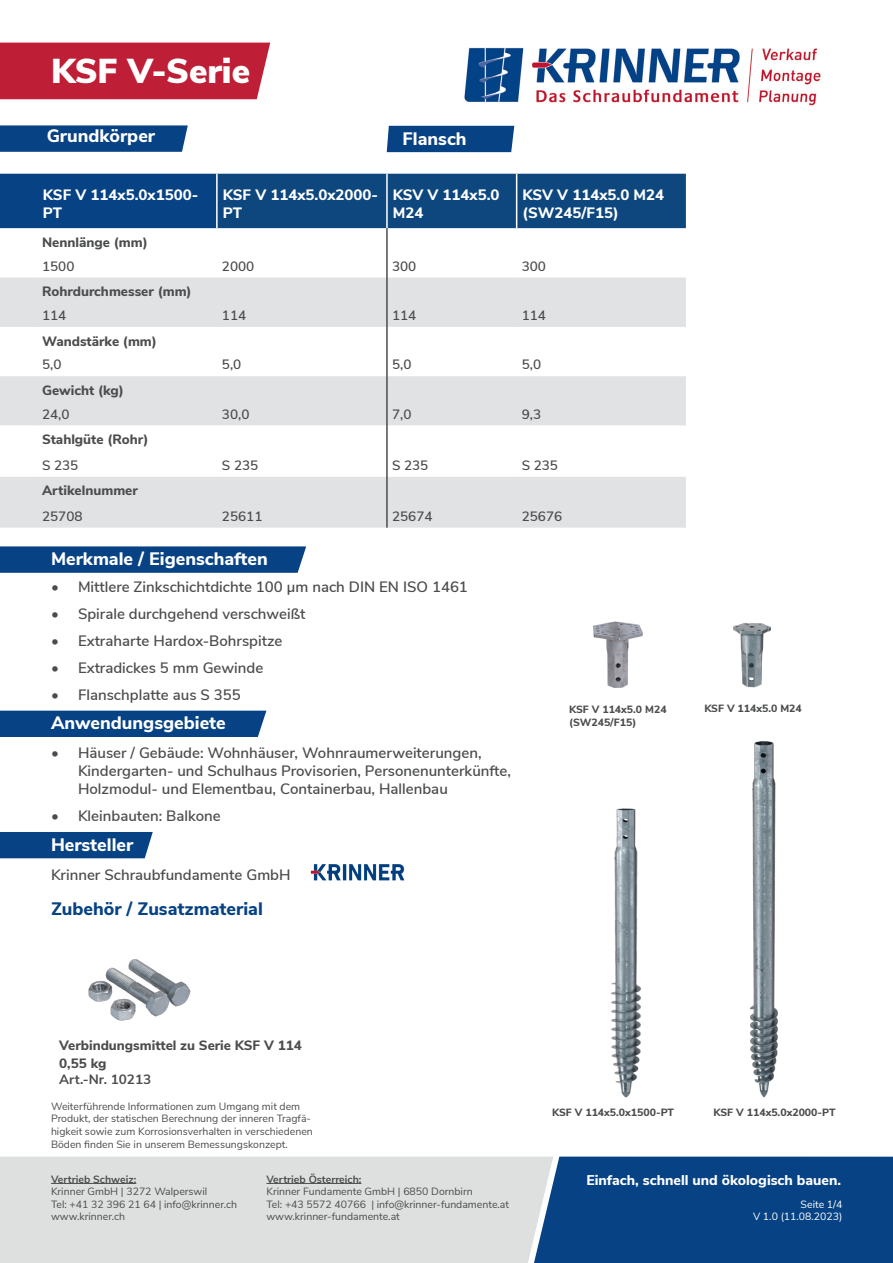
<style>
.page{position:relative;width:893px;height:1263px;background:#fff}
.page>*{position:absolute;margin:0;border:0;box-sizing:border-box;transform-origin:0 0}
.t1{font:900 34.5px "Nunito Sans";color:#fff}
.t2{font:800 18px "Nunito Sans";color:#fff}
.t3{font:800 18px "Nunito Sans";color:#064284}
.t4{font:600 15px/18px "Nunito Sans";color:#4b4c4d}
.Subline{font:800 15px/18px "Nunito Sans";color:#fff}
.t5{font:800 14.1px "Nunito Sans";color:#fff}
.Tabelle_fett{font:800 13.5px "Nunito Sans";color:#4b4c4d}
.Tabelle_normal{font:600 13.5px "Nunito Sans";color:#4b4c4d}
.t6{font:700 13.5px "Nunito Sans";color:#4b4c4d}
.t7{font:10.5px/12.6px "Nunito Sans";color:#4b4c4d}
.t8{font:800 10.5px/12.6px "Nunito Sans";color:#4b4c4d}
.t9{font:700 10.5px "Nunito Sans";color:#4b4c4d}
.t10{font:10.5px "Nunito Sans";color:#fff}
</style>
<div class="page">
<svg style="left:0;top:546px;width:306px;height:27px;background:#0e4888"></svg>
<div style="left:0;top:711px;width:266px;height:26px;background:#064284"></div>
<img style="left:88px;top:959px;width:103px;height:62px">
<div style="left:0;top:43px;width:270px;height:56px;background:#be1e36"></div>
<div style="left:0;top:1156px;width:534px;height:107px;background:#dde0df"></div>
<div style="left:534px;top:1156px;width:359px;height:107px;background:#064284"></div>
<img style="left:611px;top:808px;width:30px;height:290px">
<img style="left:593px;top:621px;width:50px;height:67px">
<img style="left:733px;top:623px;width:38px;height:65px">
<img style="left:750px;top:741px;width:28px;height:357px">
<svg style="left:0;top:125px;width:188px;height:27px;background:#0f4988"></svg>
<div style="left:387px;top:126px;width:127px;height:26px;background:#064284"></div>
<div style="left:0;top:832px;width:153px;height:26px;background:#064284"></div>
<hr style="left:51px;top:1183px;width:85px;height:1px;background:#4b4c4d">
<hr style="left:266px;top:1183px;width:95px;height:1px;background:#4b4c4d">
<img style="left:464px;top:47px;width:357px;height:59px">
<div style="left:0;top:174px;width:686px;height:54px;background:#0d477e"></div>
<svg style="left:0;top:277px;width:686px;height:251px;fill:#e1e2e4"></svg>
<svg style="left:0;top:426px;width:686px;height:51px"></svg>
<hr style="left:216px;top:174px;width:2px;height:54px;background:#fff">
<hr style="left:386px;top:174px;width:2px;height:54px;background:#fff">
<hr style="left:516px;top:174px;width:1px;height:54px;background:#fff">
<hr style="left:386px;top:228px;width:2px;height:300px;background:#4b4c4d">
<img style="left:310px;top:864px;width:95px;height:17px">
<p class="t1" style="left:51px;top:46px;width:201px">KSF V-Serie</p>
<p class="t2" style="left:47px;top:123px;width:110px">Grundkörper</p>
<p class="t2" style="left:403px;top:125px;width:66px">Flansch</p>
<p class="Subline" style="left:43px;top:184px;width:157px">KSF V 114x5.0x1500-<br>PT</p>
<p class="Subline" style="left:223px;top:184px;width:157px">KSF V 114x5.0x2000-<br>PT</p>
<p class="Subline" style="left:393px;top:184px;width:108px">KSV V 114x5.0<br>M24</p>
<p class="Subline" style="left:523px;top:184px;width:143px">KSV V 114x5.0 M24 (SW245/F15)</p>
<p class="Tabelle_fett" style="left:42px;top:232px;width:107px">Nennlänge (mm)</p>
<p class="Tabelle_normal" style="left:42px;top:256px;width:34px">1500</p>
<p class="Tabelle_normal" style="left:222px;top:256px;width:34px">2000</p>
<p class="Tabelle_normal" style="left:392px;top:256px;width:26px">300</p>
<p class="Tabelle_normal" style="left:522px;top:256px;width:26px">300</p>
<p class="Tabelle_fett" style="left:42px;top:282px;width:151px">Rohrdurchmesser (mm)</p>
<p class="Tabelle_normal" style="left:42px;top:306px;width:26px">114</p>
<p class="Tabelle_normal" style="left:222px;top:306px;width:26px">114</p>
<p class="Tabelle_normal" style="left:392px;top:306px;width:26px">114</p>
<p class="Tabelle_normal" style="left:522px;top:306px;width:26px">114</p>
<p class="Tabelle_fett" style="left:42px;top:331px;width:116px">Wandstärke (mm)</p>
<p class="Tabelle_normal" style="left:42px;top:355px;width:21px">5,0</p>
<p class="Tabelle_normal" style="left:222px;top:355px;width:21px">5,0</p>
<p class="Tabelle_normal" style="left:392px;top:355px;width:21px">5,0</p>
<p class="Tabelle_normal" style="left:522px;top:355px;width:21px">5,0</p>
<p class="Tabelle_fett" style="left:42px;top:380px;width:83px">Gewicht (kg)</p>
<p class="Tabelle_normal" style="left:42px;top:404px;width:29px">24,0</p>
<p class="Tabelle_normal" style="left:222px;top:404px;width:29px">30,0</p>
<p class="Tabelle_normal" style="left:392px;top:404px;width:21px">7,0</p>
<p class="Tabelle_normal" style="left:522px;top:404px;width:21px">9,3</p>
<p class="Tabelle_fett" style="left:42px;top:430px;width:108px">Stahlgüte (Rohr)</p>
<p class="Tabelle_normal" style="left:42px;top:455px;width:38px">S 235</p>
<p class="Tabelle_normal" style="left:222px;top:455px;width:38px">S 235</p>
<p class="Tabelle_normal" style="left:392px;top:455px;width:38px">S 235</p>
<p class="Tabelle_normal" style="left:522px;top:455px;width:38px">S 235</p>
<p class="Tabelle_fett" style="left:42px;top:481px;width:97px">Artikelnummer</p>
<p class="Tabelle_normal" style="left:42px;top:506px;width:42px">25708</p>
<p class="Tabelle_normal" style="left:222px;top:506px;width:42px">25611</p>
<p class="Tabelle_normal" style="left:392px;top:506px;width:42px">25674</p>
<p class="Tabelle_normal" style="left:522px;top:506px;width:42px">25676</p>
<p class="t2" style="left:51px;top:545px;width:218px">Merkmale / Eigenschaften</p>
<p class="t4" style="left:51px;top:577px;width:418px">• Mittlere Zinkschichtdichte 100 µm nach DIN EN ISO 1461</p>
<p class="t4" style="left:51px;top:604px;width:256px">• Spirale durchgehend verschweißt</p>
<p class="t4" style="left:51px;top:631px;width:233px">• Extraharte Hardox-Bohrspitze</p>
<p class="t4" style="left:51px;top:658px;width:214px">• Extradickes 5 mm Gewinde</p>
<p class="t4" style="left:51px;top:685px;width:191px">• Flanschplatte aus S 355</p>
<p class="t2" style="left:51px;top:710px;width:176px">Anwendungsgebiete</p>
<p class="t4" style="left:78px;top:742px;width:435px;text-indent:-27px">• Häuser / Gebäude: Wohnhäuser, Wohnraumerweiterungen,<br>Kindergarten- und Schulhaus Provisorien, Personenunterkünfte,<br>Holzmodul- und Elementbau, Containerbau, Hallenbau</p>
<p class="t4" style="left:51px;top:805px;width:171px">• Kleinbauten: Balkone</p>
<p class="t2" style="left:51px;top:832px;width:84px">Hersteller</p>
<p class="t4" style="left:51px;top:865px;width:241px">Krinner Schraubfundamente GmbH</p>
<p class="t3" style="left:51px;top:895px;width:213px">Zubehör / Zusatzmaterial</p>
<p class="t8" style="left:569px;top:703px;width:99px">KSF V 114x5.0 M24 (SW245/F15)</p>
<p class="t8" style="left:704px;top:702px;width:99px">KSF V 114x5.0 M24</p>
<p class="Tabelle_fett" style="left:59px;top:1035px;width:244px">Verbindungsmittel zu Serie KSF V 114</p>
<p class="Tabelle_fett" style="left:59px;top:1053px;width:49px">0,55 kg</p>
<p class="t6" style="left:59px;top:1069px;width:94px">Art.-Nr. 10213</p>
<p class="t7" style="left:51px;top:1099px;width:263px">Weiterführende Informationen zum Umgang mit dem Produkt, der statischen Berechnung der inneren Tragfä&shy;higkeit sowie zum Korrosionsverhalten in verschiedenen Böden finden Sie in unserem Bemessungskonzept.</p>
<p class="t9" style="left:266px;top:1171px;width:96px">Vertrieb Österreich:</p>
<p class="t7" style="left:266px;top:1185px;width:208px">Krinner Fundamente GmbH | 6850 Dornbirn</p>
<p class="t7" style="left:266px;top:1197px;width:244px">Tel: +43 5572 40766 | info@krinner-fundamente.at</p>
<p class="t7" style="left:266px;top:1210px;width:135px">www.krinner-fundamente.at</p>
<p class="t9" style="left:51px;top:1171px;width:87px">Vertrieb Schweiz:</p>
<p class="t7" style="left:51px;top:1185px;width:158px">Krinner GmbH | 3272 Walperswil</p>
<p class="t7" style="left:51px;top:1197px;width:188px">Tel: +41 32 396 21 64 | info@krinner.ch</p>
<p class="t7" style="left:51px;top:1210px;width:76px">www.krinner.ch</p>
<p class="t8" style="left:552px;top:1106px;width:124px">KSF V 114x5.0x1500-PT</p>
<p class="t8" style="left:713px;top:1106px;width:124px">KSF V 114x5.0x2000-PT</p>
<p class="t5" style="left:586px;top:1169px;width:256px">Einfach, schnell und ökologisch bauen.</p>
<p class="t10" style="left:801px;top:1197px;width:43px">Seite 1/4</p>
<p class="t10" style="left:753px;top:1209px;width:91px">V 1.0 (11.08.2023)</p>
</div>
